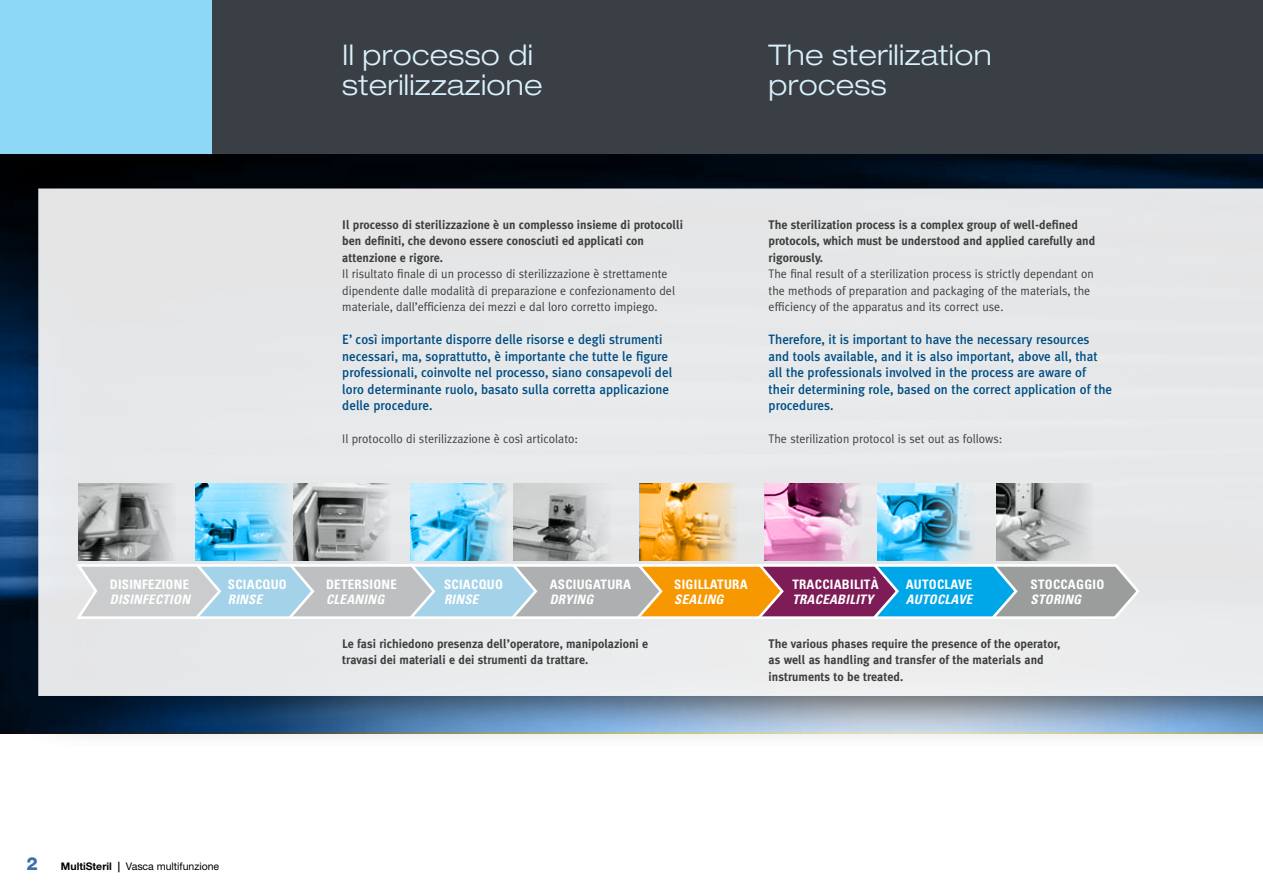
<style>
.page{position:relative;width:1263px;height:893px;background:#fff}
.page>*{position:absolute;margin:0;border:0;box-sizing:border-box;transform-origin:0 0}
.t1{font:300 expanded 28.5px/30px "Helvetica Neue LT";letter-spacing:.01em;color:#d8f1fc}
.t2{font:800 18px "Helvetica Neue LT";color:#3b71aa}
.t3{font:500 13.5px/16.5px "Meta Plus";color:#004e84;scale:.96 1}
.t4{font:700 condensed 13.05px "Univers";letter-spacing:.02em;color:#fff}
.t5{font:italic 700 condensed 13.05px "Univers";letter-spacing:.02em;color:#fff}
.t6{font:700 12.45px/16.5px "Meta Plus";color:#3f403d;scale:.96 1}
.t7{font:12.45px/16.5px "Meta Plus";color:#3f403d;scale:.96 1}
.t8{font:10.5px "Helvetica Neue LT";color:#000}
.s1{font-weight:700}
</style>
<div class="page">
<div style="left:89px;top:0;width:1174px;height:552px;background:#3a3e45"></div>
<div style="left:0;top:0;width:212px;height:227px;background:#8cd8f5"></div>
<div style="left:3px;top:153px;width:1260px;height:594px;background:#000;opacity:.67"></div>
<div style="left:38px;top:189px;width:1225px;height:507px;background:#e5e7e9"></div>
<img style="left:996px;top:483px;width:97px;height:78px">
<img style="left:79px;top:483px;width:97px;height:78px">
<img style="left:195px;top:483px;width:98px;height:78px">
<svg style="left:293px;top:483px;width:98px;height:78px;background:#a1a3a3"></svg>
<img style="left:410px;top:483px;width:98px;height:78px">
<img style="left:514px;top:483px;width:97px;height:78px">
<img style="left:640px;top:483px;width:96px;height:78px">
<img style="left:877px;top:483px;width:97px;height:78px">
<img style="left:764px;top:483px;width:98px;height:78px">
<svg style="left:74px;top:562px;width:1067px;height:58px;background:#aeb4b4"></svg>
<h1 class="t1" style="left:342px;top:39px;width:202px">Il processo di sterilizzazione</h1>
<p class="t6" style="left:342px;top:216px;width:356px">Il processo di sterilizzazione è un complesso insieme di protocolli ben definiti, che devono essere conosciuti ed applicati con attenzione e rigore.</p>
<p class="t7" style="left:342px;top:266px;width:348px">Il risultato finale di un processo di sterilizzazione è strettamente dipendente dalle modalità di preparazione e confezionamento del materiale, dall’efficienza dei mezzi e dal loro corretto impiego.</p>
<p class="t3" style="left:342px;top:331px;width:345px">E’ così importante disporre delle risorse e degli strumenti necessari, ma, soprattutto, è importante che tutte le figure professionali, coinvolte nel processo, siano consapevoli del loro determinante ruolo, basato sulla corretta applicazione delle procedure.</p>
<p class="t7" style="left:342px;top:431px;width:247px">Il protocollo di sterilizzazione è così articolato:</p>
<h1 class="t1" style="left:769px;top:39px;width:225px">The sterilization process</h1>
<p class="t6" style="left:769px;top:216px;width:342px">The sterilization process is a complex group of well-defined protocols, which must be understood and applied carefully and rigorously.</p>
<p class="t7" style="left:769px;top:266px;width:340px">The final result of a sterilization process is strictly dependant on the methods of preparation and packaging of the materials, the efficiency of the apparatus and its correct use.</p>
<p class="t3" style="left:769px;top:331px;width:359px">Therefore, it is important to have the necessary resources and tools available, and it is also important, above all, that all the professionals involved in the process are aware of their determining role, based on the correct application of the procedures.</p>
<p class="t7" style="left:769px;top:431px;width:245px">The sterilization protocol is set out as follows:</p>
<p class="t4" style="left:110px;top:576px;width:81px">DISINFEZIONE</p>
<p class="t4" style="left:228px;top:576px;width:60px">SCIACQUO</p>
<p class="t4" style="left:326px;top:576px;width:72px">DETERSIONE</p>
<p class="t4" style="left:444px;top:576px;width:60px">SCIACQUO</p>
<p class="t4" style="left:550px;top:576px;width:83px">ASCIUGATURA</p>
<p class="t4" style="left:674px;top:576px;width:75px">SIGILLATURA</p>
<p class="t4" style="left:792px;top:576px;width:88px">TRACCIABILITÀ</p>
<p class="t4" style="left:906px;top:576px;width:68px">AUTOCLAVE</p>
<p class="t5" style="left:110px;top:591px;width:82px">DISINFECTION</p>
<p class="t5" style="left:228px;top:591px;width:36px">RINSE</p>
<p class="t5" style="left:326px;top:591px;width:60px">CLEANING</p>
<p class="t5" style="left:444px;top:591px;width:36px">RINSE</p>
<p class="t5" style="left:550px;top:591px;width:45px">DRYING</p>
<p class="t5" style="left:674px;top:591px;width:51px">SEALING</p>
<p class="t5" style="left:792px;top:591px;width:82px">TRACEABILITY</p>
<p class="t5" style="left:906px;top:591px;width:68px">AUTOCLAVE</p>
<p class="t4" style="left:1030px;top:576px;width:75px">STOCCAGGIO</p>
<p class="t5" style="left:1030px;top:591px;width:52px">STORING</p>
<h2 class="t2" style="left:27px;top:853px;width:13px">2</h2>
<p class="t8" style="left:61px;top:860px;width:160px"><span class="s1">MultiSteril |</span> Vasca multifunzione</p>
<p class="t6" style="left:342px;top:635px;width:320px">Le fasi richiedono presenza dell’operatore, manipolazioni e travasi dei materiali e dei strumenti da trattare.</p>
<p class="t6" style="left:769px;top:635px;width:305px">The various phases require the presence of the operator, as well as handling and transfer of the materials and instruments to be treated.</p>
</div>
